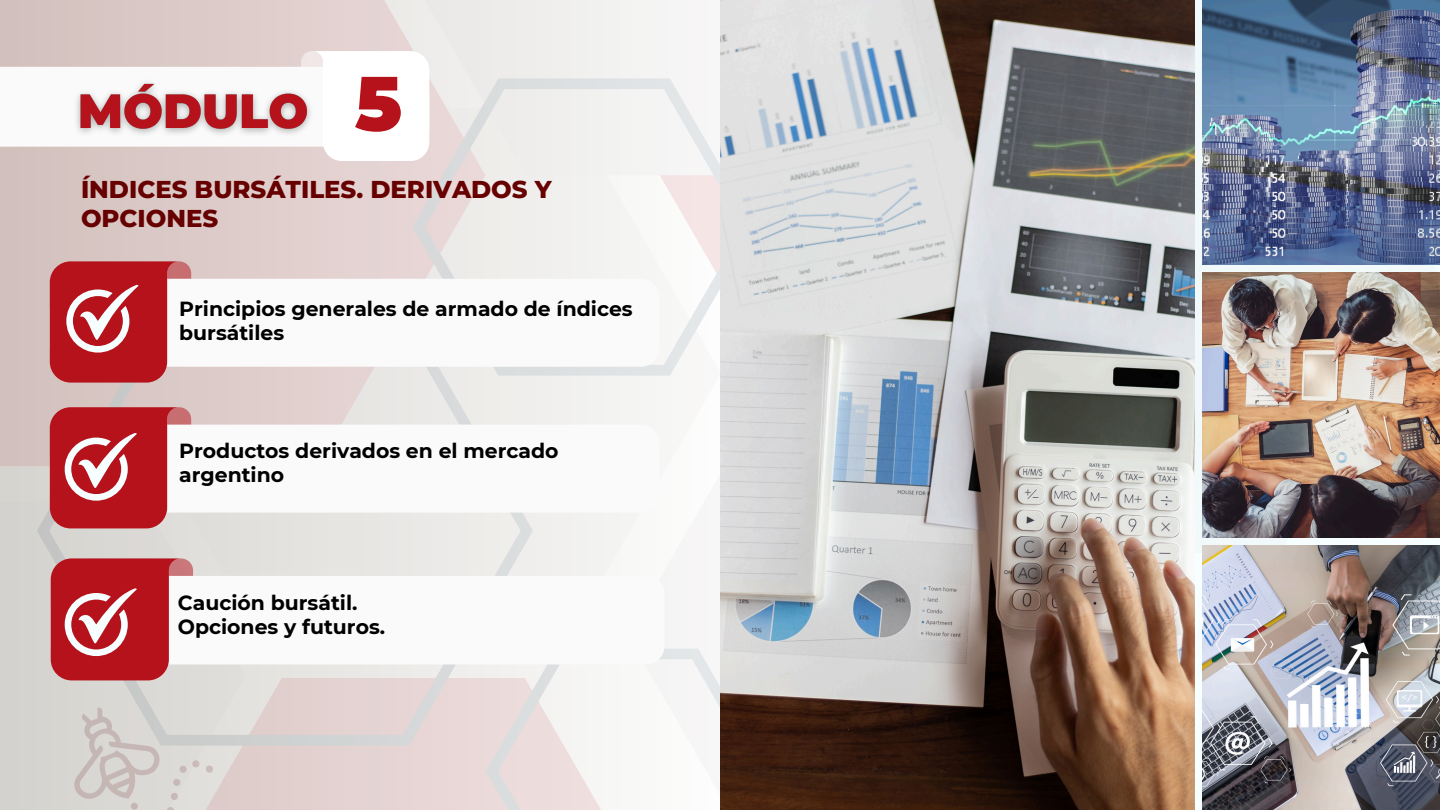
<style>
.page{position:relative;width:1440px;height:810px;background:#fff}
.page>*{position:absolute;margin:0;border:0;box-sizing:border-box;transform-origin:0 0}
.t1{font:900 76.7px "Montserrat";color:#b5121b}
.t2{font:800 24.4px/29.2px "Montserrat";color:#670000}
.t3{font:700 20.4px/24px "Montserrat";color:#000}
</style>
<div class="page">
<div style="left:533px;top:376px;width:133px;height:200px;background:#f2f2f0"></div>
<div style="left:1195px;top:0;width:242px;height:553px;background:#f2f9fa"></div>
<svg style="left:0;top:0;width:425px;height:466px;background:#dbcac8"></svg>
<div style="left:245px;top:746px;width:241px;height:64px;background:#e4d3d2"></div>
<svg style="left:0;top:501px;width:245px;height:309px;background:#d6d2cf"></svg>
<svg style="left:627px;top:423px;width:72px;height:226px"></svg>
<svg style="left:37px;top:316px;width:496px;height:430px;background:#e1dad8"></svg>
<svg style="left:486px;top:649px;width:234px;height:161px"></svg>
<div style="left:425px;top:0;width:247px;height:78px;background:#efeeed"></div>
<svg style="left:413px;top:78px;width:307px;height:298px;fill:#f0efed"></svg>
<img style="left:1202px;top:272px;width:238px;height:266px">
<img style="left:1202px;top:545px;width:238px;height:265px">
<img style="left:720px;top:0;width:475px;height:810px">
<img style="left:1202px;top:0;width:238px;height:265px">
<svg style="left:0;top:51px;width:429px;height:110px"></svg>
<svg style="left:191px;top:425px;width:469px;height:88px"></svg>
<svg style="left:191px;top:279px;width:469px;height:88px"></svg>
<svg style="left:50px;top:261px;width:141px;height:122px"></svg>
<svg style="left:50px;top:407px;width:141px;height:121px"></svg>
<svg style="left:193px;top:576px;width:472px;height:88px"></svg>
<img style="left:69px;top:74px;width:250px;height:68px">
<svg style="left:54px;top:703px;width:160px;height:107px;background:#d6d3cf"></svg>
<svg style="left:51px;top:558px;width:142px;height:122px"></svg>
<p class="t1" style="left:355px;top:56px;width:49px">5</p>
<p class="t2" style="left:81px;top:174px;width:472px">ÍNDICES BURSÁTILES. DERIVADOS Y<br>OPCIONES</p>
<p class="t3" style="left:179px;top:296px;width:455px">Principios generales de armado de índices bursátiles</p>
<p class="t3" style="left:179px;top:439px;width:381px">Productos derivados en el mercado argentino</p>
<p class="t3" style="left:178px;top:591px;width:181px">Caución bursátil.</p>
<p class="t3" style="left:178px;top:615px;width:209px">Opciones y futuros.</p>
</div>
